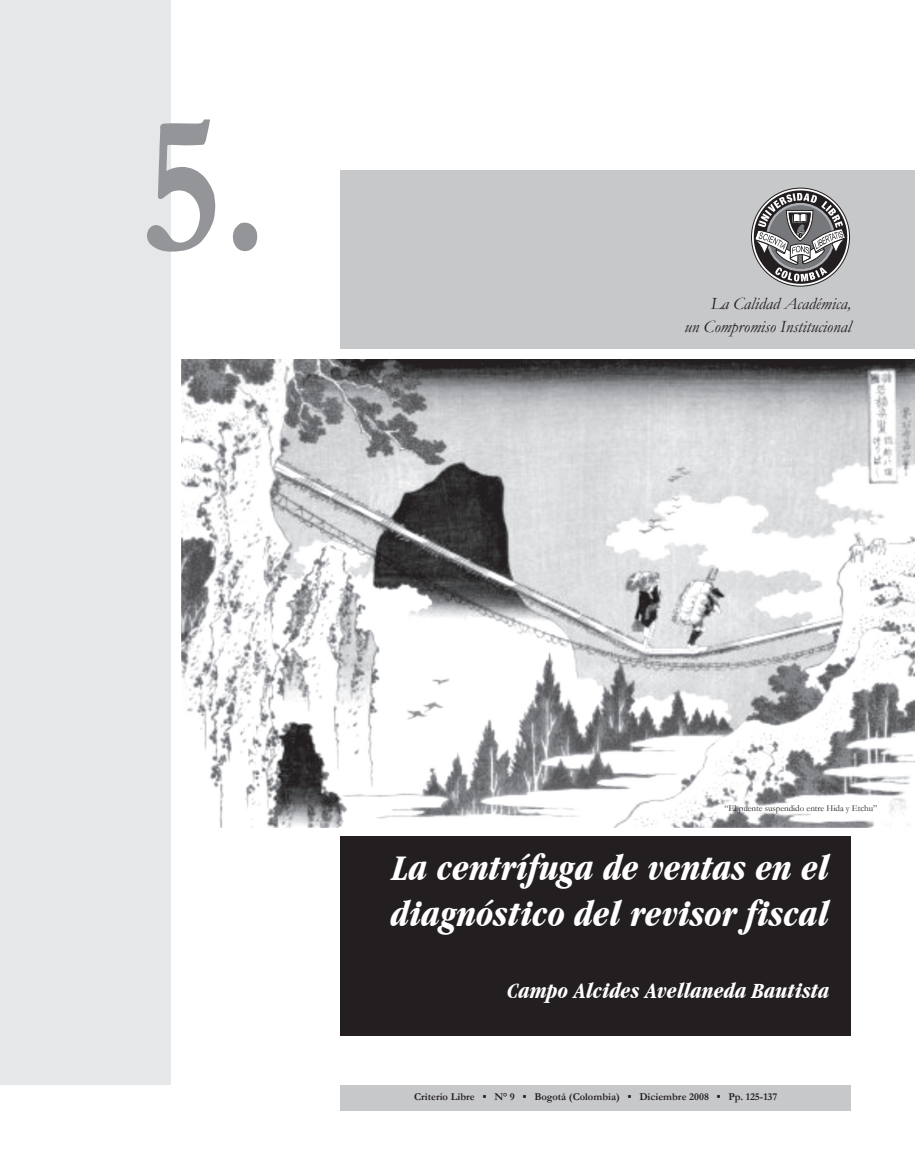
<style>
.page{position:relative;width:915px;height:1170px;background:#fff}
.page>*{position:absolute;margin:0;border:0;box-sizing:border-box;transform-origin:0 0}
.t1{font:700 202.5px "Garamond";color:#939598;scale:.85 1}
.t2{font:italic 700 condensed 37.5px/45px "Garamond IT Cby BT";color:#fff}
.t3{font:italic 700 condensed 22.5px "Garamond IT Cby BT";color:#fff}
.t4{font:italic 17.25px/22.8px "Garamond";color:#231f20;text-align:right}
.t5{font:700 10.5px "Garamond";color:#231f20}
.t6{font:9px "Garamond";color:#231f20}
</style>
<div class="page">
<img style="left:181px;top:359px;width:733px;height:468px">
<div style="left:0;top:0;width:170px;height:1084px;background:#e6e7e9"></div>
<div style="left:340px;top:170px;width:574px;height:178px;background:#c7c8ca"></div>
<svg style="left:753px;top:193px;width:93px;height:88px;background:#868586"></svg>
<div style="left:340px;top:836px;width:510px;height:199px;background:#231f20"></div>
<div style="left:340px;top:1084px;width:510px;height:26px;background:#c7c8ca"></div>
<h1 class="t1" style="left:141px;top:48px;width:149px">5.</h1>
<h3 class="t4" style="left:684px;top:292px;width:168px">La Calidad Académica,<br>un Compromiso Institucional</h3>
<p class="t6" style="left:724px;top:802px;width:154px">“El puente suspendido entre Hida y Etchu”</p>
<h2 class="t2" style="left:391px;top:845px;width:440px">La centrífuga de ventas en el diagnóstico del revisor fiscal</h2>
<h3 class="t3" style="left:507px;top:976px;width:323px">Campo Alcides Avellaneda Bautista</h3>
<p class="t5" style="left:414px;top:1089px;width:364px">Criterio Libre ▪ N° 9 ▪ Bogotá (Colombia) ▪ Diciembre 2008 ▪ Pp. 125-137</p>
</div>
